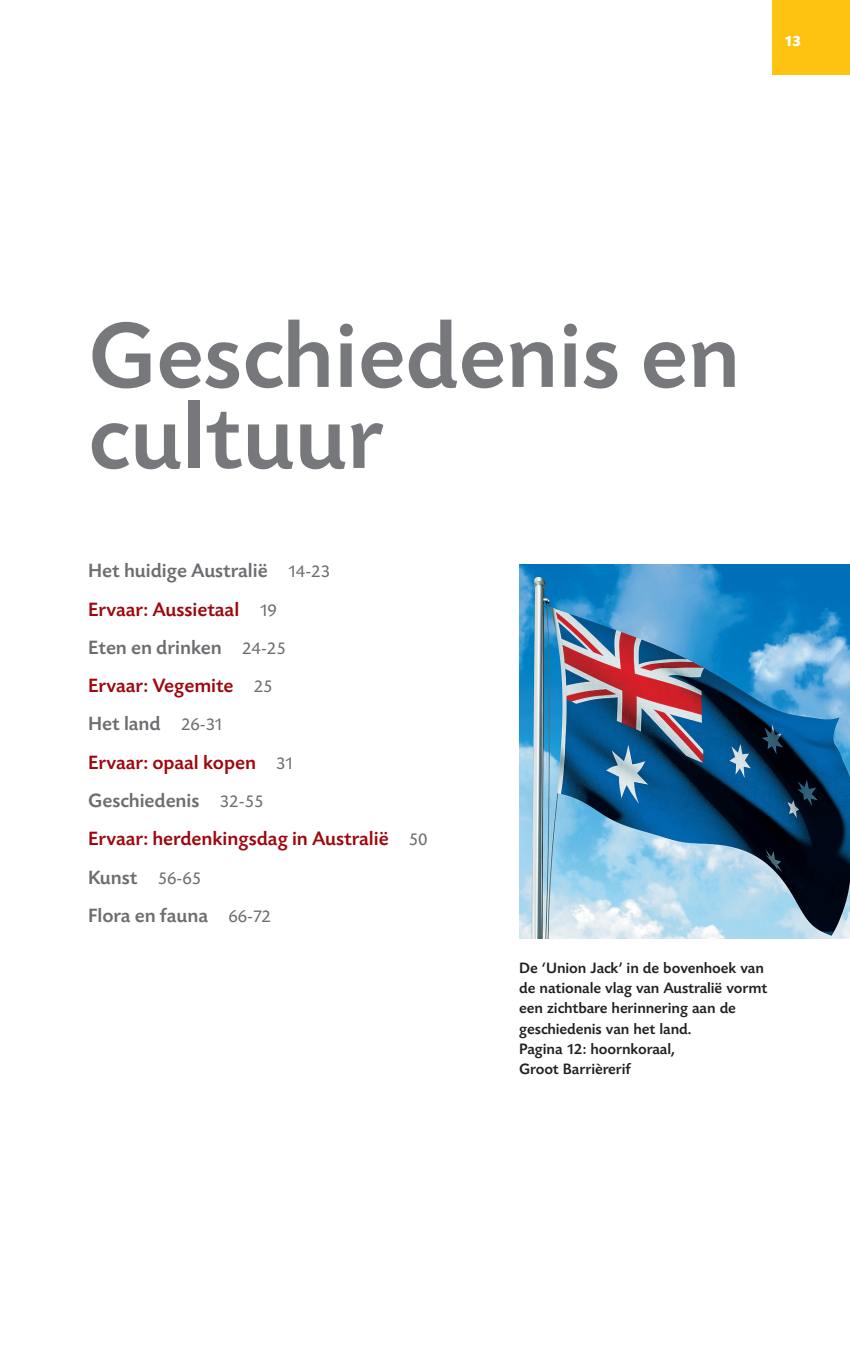
<style>
.page{position:relative;width:850px;height:1366px;background:#fff}
.page>*{position:absolute;margin:0;border:0;box-sizing:border-box;transform-origin:0 0}
.t1{font:500 96.75px/81px "Today SBOP";color:#76787b}
.t2{font:500 20.25px/38.2px "Today SBOP";color:#9d070d}
.t3{font:500 15.75px/20.2px "Today SBOP";letter-spacing:-.005em;color:#231f20}
.t4{font:700 15.75px "Today SBOP";color:#fff}
.s1{color:#6c6d70}
.s2{font-weight:400;font-size:18px;color:#6c6d70}
</style>
<div class="page">
<div style="left:772px;top:0;width:77px;height:75px;background:#fec210"></div>
<img style="left:519px;top:564px;width:330px;height:373px">
<p class="t4" style="left:784px;top:33px;width:19px">13</p>
<p class="t1" style="left:88px;top:318px;width:653px">Geschiedenis en cultuur</p>
<p class="t2" style="left:88px;top:552px;width:341px"><span class="s1">Het huidige Australië</span> <span class="s2">14-23<br></span>Ervaar: Aussietaal <span class="s2">19<br></span><span class="s1">Eten en drinken</span> <span class="s2">24-25<br></span>Ervaar: Vegemite <span class="s2">25<br></span><span class="s1">Het land</span> <span class="s2">26-31<br></span>Ervaar: opaal kopen <span class="s2">31<br></span><span class="s1">Geschiedenis</span> <span class="s2">32-55<br></span>Ervaar: herdenkingsdag in Australië <span class="s2">50<br></span><span class="s1">Kunst</span> <span class="s2">56-65<br></span><span class="s1">Flora en fauna</span> <span class="s2">66-72</span></p>
<p class="t3" style="left:519px;top:957px;width:249px">De ‘Union Jack’ in de bovenhoek van de nationale vlag van Australië vormt een zichtbare herinnering aan de geschiedenis van het land.<br>Pagina 12: hoornkoraal,<br>Groot Barrièrerif</p>
</div>
